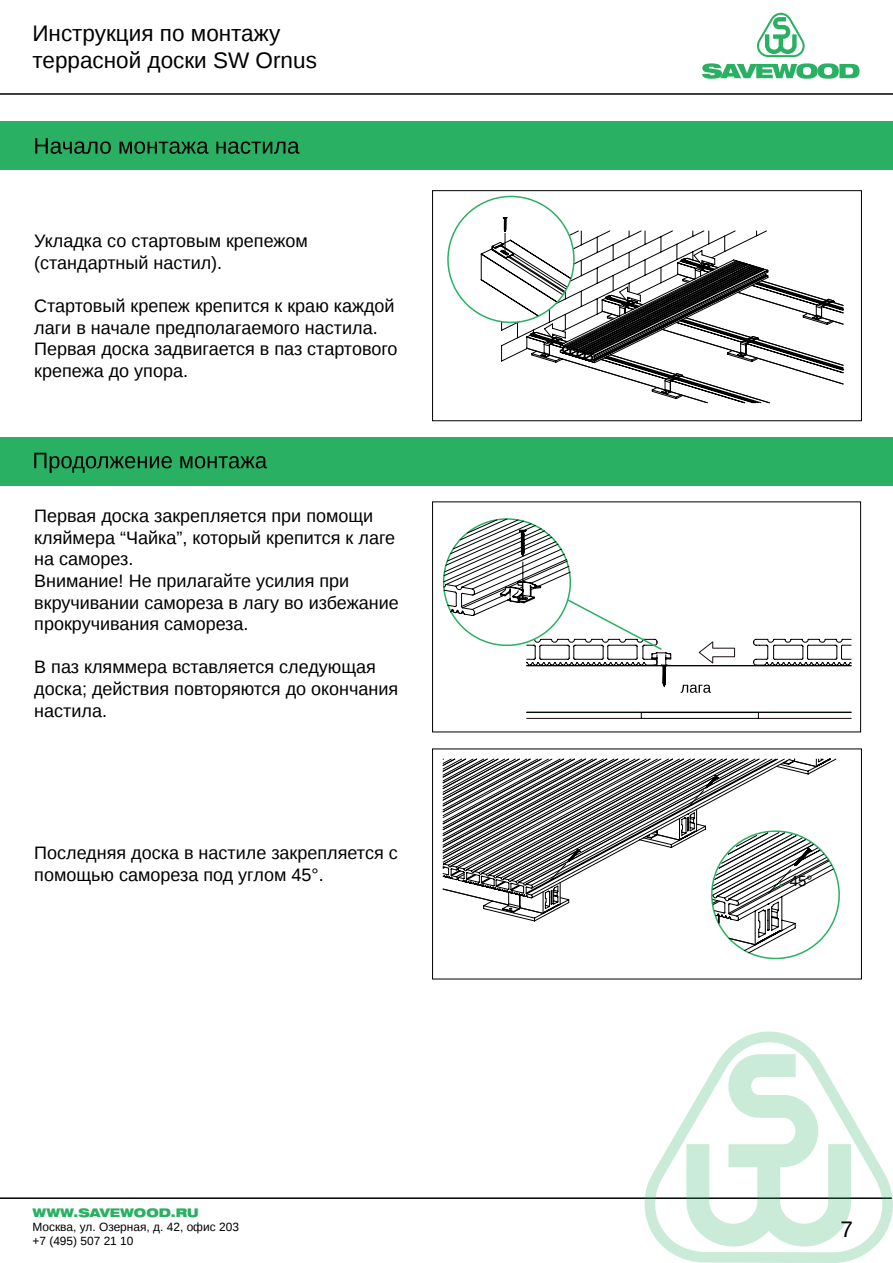
<style>
.page{position:relative;width:893px;height:1263px;background:#fff}
.page>*{position:absolute;margin:0;border:0;box-sizing:border-box;transform-origin:0 0}
.t1{font:22.5px/27px "Liberation Sans";color:#000}
.t2{font:18px/21.6px "Liberation Sans";color:#000}
.t3{font:15px "Liberation Sans";color:#000}
.t4{font:11.85px/14.2px "Liberation Sans";color:#000}
.t5{font:900 expanded 11.85px "Helvetica 93";color:#2ab062}
</style>
<div class="page">
<svg style="left:757px;top:12px;width:48px;height:45px"></svg>
<svg style="left:702px;top:63px;width:157px;height:16px"></svg>
<div style="left:0;top:122px;width:893px;height:48px;background:#2ab062"></div>
<hr style="left:0;top:93px;width:893px;height:2px;background:#000">
<hr style="left:0;top:1197px;width:892px;height:2px;background:#000">
<svg style="left:642px;top:1031px;width:251px;height:232px"></svg>
<svg style="left:676px;top:300px;width:168px;height:103px"></svg>
<svg style="left:35px;top:138px;width:76px;height:16px"></svg>
<svg style="left:120px;top:141px;width:89px;height:13px"></svg>
<svg style="left:216px;top:141px;width:84px;height:13px"></svg>
<div style="left:0;top:437px;width:893px;height:48px;background:#2ab062"></div>
<svg style="left:34px;top:453px;width:138px;height:20px"></svg>
<svg style="left:180px;top:456px;width:87px;height:12px"></svg>
<div style="left:432px;top:502px;width:429px;height:230px;border:1px solid #000"></div>
<div style="left:432px;top:749px;width:430px;height:230px;border:1px solid #000"></div>
<svg style="left:439px;top:190px;width:395px;height:209px"></svg>
<svg style="left:442px;top:518px;width:410px;height:201px"></svg>
<svg style="left:443px;top:758px;width:387px;height:156px"></svg>
<svg style="left:704px;top:823px;width:136px;height:137px"></svg>
<p class="t1" style="left:32px;top:20px;width:286px">Инструкция по монтажу террасной доски SW Ornus</p>
<p class="t2" style="left:34px;top:231px;width:275px">Укладка со стартовым крепежом (стандартный настил).</p>
<p class="t2" style="left:34px;top:296px;width:365px">Стартовый крепеж крепится к краю каждой лаги в начале предполагаемого настила.<br>Первая доска задвигается в паз стартового крепежа до упора.</p>
<p class="t2" style="left:34px;top:506px;width:366px">Первая доска закрепляется при помощи кляймера “Чайка”, который крепится к лаге на саморез.<br>Внимание! Не прилагайте усилия при вкручивании самореза в лагу во избежание прокручивания самореза.</p>
<p class="t2" style="left:34px;top:657px;width:366px">В паз кляммера вставляется следующая доска; действия повторяются до окончания настила.</p>
<p class="t2" style="left:34px;top:843px;width:365px">Последняя доска в настиле закрепляется с помощью самореза под углом 45°.</p>
<p class="t3" style="left:790px;top:872px;width:24px">45°</p>
<p class="t5" style="left:32px;top:1205px;width:168px">WWW.SAVEWOOD.RU</p>
<p class="t4" style="left:32px;top:1220px;width:208px">Москва, ул. Озерная, д. 42, офис 203 +7 (495) 507 21 10</p>
<p class="t1" style="left:841px;top:1217px;width:14px">7</p>
</div>
